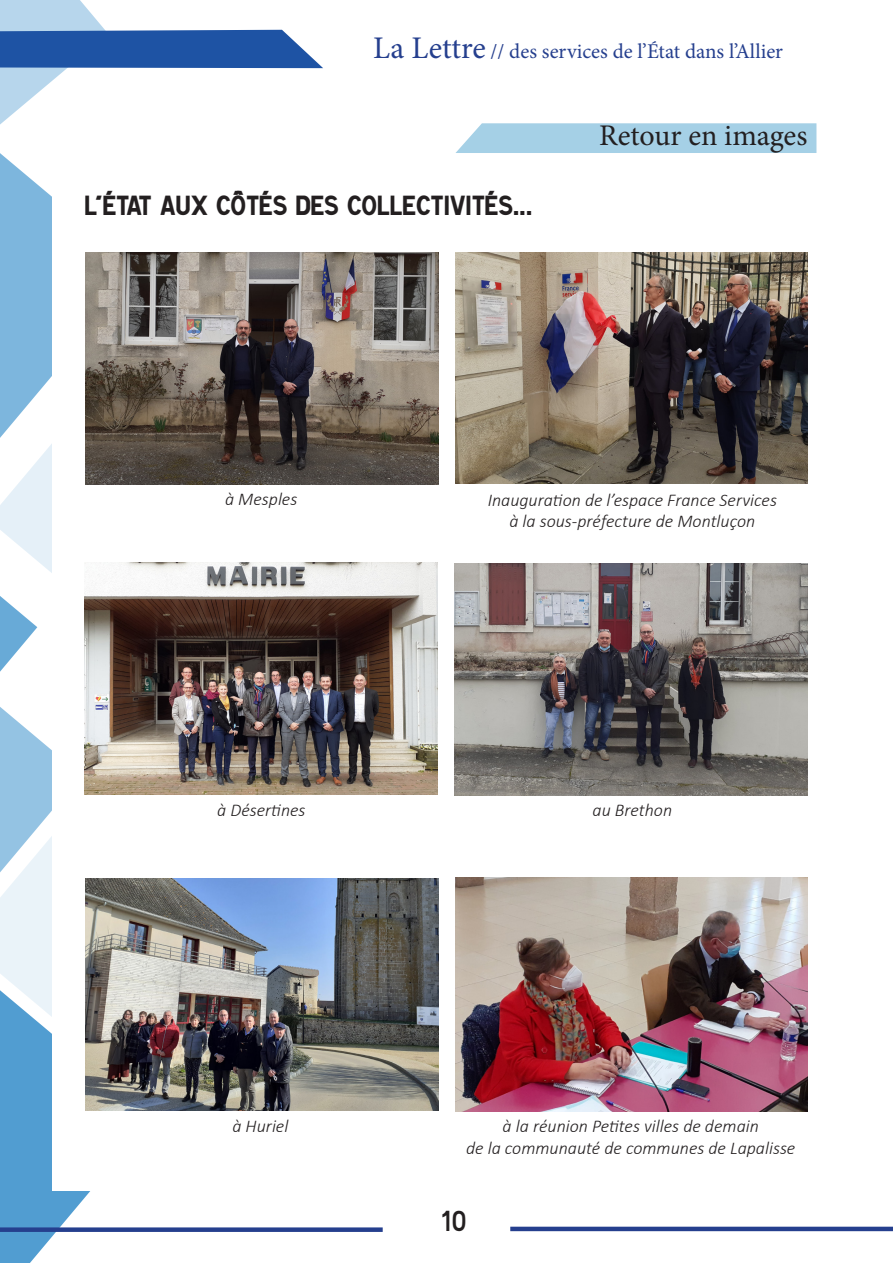
<style>
.page{position:relative;width:893px;height:1263px;background:#fff}
.page>*{position:absolute;margin:0;border:0;box-sizing:border-box;transform-origin:0 0}
.t1{font:30px "Minion Pro";color:#231f20}
.t2{font:27px "Caracteres L1";color:#231f20}
.t3{font:25.5px "Caracteres L2";color:#231f20}
.t4{font:21px "Minion Pro";color:#253f8e}
.t5{font:italic 300 18px/21.6px "Calibri";color:#231f20;text-align:center}
.s1{font-size:31.5px}
</style>
<div class="page">
<hr style="left:510px;top:1227px;width:383px;height:4px;background:#253f8e">
<svg style="left:0;top:465px;width:52px;height:490px"></svg>
<svg style="left:0;top:955px;width:91px;height:308px;fill:#519dd1"></svg>
<svg style="left:0;top:197px;width:52px;height:268px;fill:#7db6dd"></svg>
<svg style="left:0;top:0;width:323px;height:197px"></svg>
<div style="left:0;top:1227px;width:383px;height:5px;background:#253f8e"></div>
<svg style="left:455px;top:123px;width:361px;height:30px;background:#a9d2e7"></svg>
<div style="left:53px;top:154px;width:776px;height:1036px;background:#fff"></div>
<img style="left:85px;top:252px;width:353px;height:232px">
<img style="left:84px;top:563px;width:353px;height:232px">
<img style="left:455px;top:564px;width:353px;height:232px">
<img style="left:85px;top:878px;width:353px;height:232px">
<img style="left:455px;top:877px;width:353px;height:234px">
<img style="left:455px;top:252px;width:353px;height:231px">
<p class="t4" style="left:373px;top:37px;width:411px"><span class="s1">La Lettre</span> // des services de l’État dans l’Allier</p>
<p class="t2" style="left:85px;top:191px;width:450px">L'ÉTAT AUX CÔTÉS DES COLLECTIVITÉS...</p>
<p class="t1" style="left:599px;top:115px;width:210px">Retour en images</p>
<p class="t5" style="left:225px;top:488px;width:74px">à Mesples</p>
<p class="t5" style="left:488px;top:489px;width:291px">Inauguration de l’espace France Services à la sous-préfecture de Montluçon</p>
<p class="t5" style="left:217px;top:799px;width:90px">à Désertines</p>
<p class="t5" style="left:592px;top:799px;width:81px">au Brethon</p>
<p class="t5" style="left:232px;top:1115px;width:57px">à Huriel</p>
<p class="t5" style="left:466px;top:1115px;width:331px">à la réunion Petites villes de demain<br>de la communauté de communes de Lapalisse</p>
<h3 class="t3" style="left:441px;top:1206px;width:27px">10</h3>
</div>
